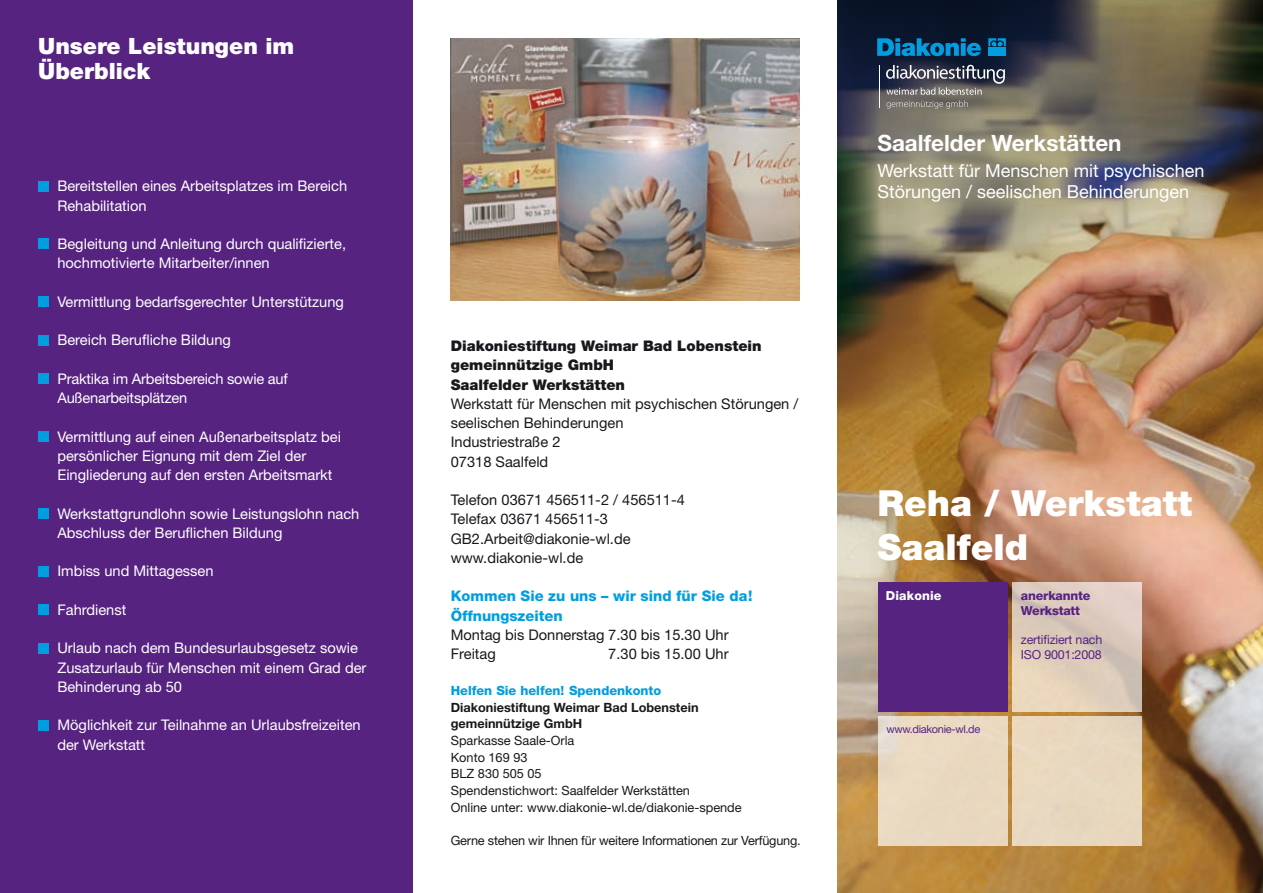
<style>
.page{position:relative;width:1263px;height:893px;background:#fff}
.page>*{position:absolute;margin:0;border:0;box-sizing:border-box;transform-origin:0 0}
.t1{font:900 36px/43.2px "Helvetica Neue LT Std";color:#fff}
.t2{font:900 22.5px/25px "Helvetica Neue LT Std";color:#fff}
.t3{font:700 22.5px "Helvetica Neue LT Std";color:#fff}
.t4{font:18px/21.6px "Helvetica Neue LT Std";color:#fff}
.t5{font:14.7px/19.2px "Helvetica Neue LT Std";color:#fff}
.t6{font:14.7px/19.2px "Helvetica Neue LT Std";color:#1a171c}
.t7{font:900 14.7px/19.2px "Helvetica Neue LT Std";color:#1a171c}
.t8{font:800 14.7px/19.2px "Helvetica Neue LT Std";color:#009ee0}
.t9{font:12.75px/16.6px "Helvetica Neue LT Std";color:#1a171c}
.t10{font:700 12.75px/16.6px "Helvetica Neue LT Std";color:#1a171c}
.t11{font:800 12.75px "Helvetica Neue LT Std";color:#009ee0}
.t12{font:12.45px/15px "Helvetica Neue LT Std";letter-spacing:-.015em;color:#572381}
.t13{font:800 12.45px/15px "Helvetica Neue LT Std";letter-spacing:-.015em;color:#572381}
.t14{font:800 12.45px "Helvetica Neue LT Std";letter-spacing:.01em;color:#fff}
.t15{font:11.1px "Helvetica Neue LT Std";letter-spacing:-.03em;color:#572381}
</style>
<div class="page">
<img style="left:838px;top:0;width:425px;height:893px">
<div style="left:0;top:0;width:412px;height:893px;background:#572381"></div>
<div style="left:38px;top:181px;width:11px;height:10px;background:#009ee0"></div>
<div style="left:38px;top:238px;width:11px;height:11px;background:#009ee0"></div>
<div style="left:38px;top:296px;width:11px;height:11px;background:#009ee0"></div>
<div style="left:38px;top:335px;width:11px;height:10px;background:#009ee0"></div>
<div style="left:38px;top:373px;width:11px;height:11px;background:#009ee0"></div>
<div style="left:38px;top:431px;width:11px;height:11px;background:#009ee0"></div>
<div style="left:38px;top:508px;width:11px;height:11px;background:#009ee0"></div>
<div style="left:38px;top:566px;width:11px;height:10px;background:#009ee0"></div>
<div style="left:38px;top:604px;width:11px;height:11px;background:#009ee0"></div>
<div style="left:38px;top:643px;width:11px;height:10px;background:#009ee0"></div>
<div style="left:38px;top:720px;width:11px;height:10px;background:#009ee0"></div>
<img style="left:451px;top:38px;width:348px;height:263px">
<svg style="left:1012px;top:583px;width:129px;height:129px;background:#ddcbbb"></svg>
<div style="left:878px;top:716px;width:130px;height:129px;background:#ead9c1"></div>
<div style="left:878px;top:583px;width:130px;height:129px;background:#572381"></div>
<div style="left:1012px;top:716px;width:129px;height:129px;background:#e8d8bf"></div>
<svg style="left:877px;top:38px;width:104px;height:18px;background:#046291"></svg>
<svg style="left:988px;top:38px;width:18px;height:8px"></svg>
<div style="left:988px;top:48px;width:8px;height:8px;background:#009ee0"></div>
<div style="left:998px;top:48px;width:8px;height:8px;background:#009ee0"></div>
<hr style="left:879px;top:65px;width:1px;height:43px;background:#fff">
<svg style="left:886px;top:65px;width:119px;height:44px;background:#6a6a6d"></svg>
<h2 class="t2" style="left:38px;top:34px;width:257px">Unsere Leistungen im<br>Überblick</h2>
<p class="t5" style="left:57px;top:176px;width:291px">Bereitstellen eines Arbeitsplatzes im Bereich<br>Rehabilitation</p>
<p class="t5" style="left:57px;top:234px;width:290px">Begleitung und Anleitung durch qualifizierte, hochmotivierte Mitarbeiter/innen</p>
<p class="t5" style="left:57px;top:292px;width:288px">Vermittlung bedarfsgerechter Unterstützung</p>
<p class="t5" style="left:57px;top:330px;width:175px">Bereich Berufliche Bildung</p>
<p class="t5" style="left:57px;top:369px;width:232px">Praktika im Arbeitsbereich sowie auf<br>Außenarbeitsplätzen</p>
<p class="t5" style="left:57px;top:427px;width:285px">Vermittlung auf einen Außenarbeitsplatz bei persönlicher Eignung mit dem Ziel der<br>Eingliederung auf den ersten Arbeitsmarkt</p>
<p class="t5" style="left:57px;top:504px;width:303px">Werkstattgrundlohn sowie Leistungslohn nach<br>Abschluss der Beruflichen Bildung</p>
<p class="t5" style="left:57px;top:561px;width:158px">Imbiss und Mittagessen</p>
<p class="t5" style="left:57px;top:600px;width:70px">Fahrdienst</p>
<p class="t5" style="left:57px;top:638px;width:311px">Urlaub nach dem Bundesurlaubsgesetz sowie<br>Zusatzurlaub für Menschen mit einem Grad der<br>Behinderung ab 50</p>
<p class="t5" style="left:57px;top:715px;width:305px">Möglichkeit zur Teilnahme an Urlaubsfreizeiten der Werkstatt</p>
<p class="t7" style="left:451px;top:336px;width:312px">Diakoniestiftung Weimar Bad Lobenstein gemeinnützige GmbH<br>Saalfelder Werkstätten</p>
<p class="t6" style="left:451px;top:394px;width:349px">Werkstatt für Menschen mit psychischen Störungen / seelischen Behinderungen<br>Industriestraße 2<br>07318 Saalfeld</p>
<p class="t6" style="left:451px;top:490px;width:236px">Telefon 03671 456511-2 / 456511-4<br>Telefax 03671 456511-3<br>GB2.Arbeit@diakonie-wl.de www.diakonie-wl.de</p>
<p class="t8" style="left:451px;top:586px;width:303px">Kommen Sie zu uns – wir sind für Sie da!<br>Öffnungszeiten</p>
<p class="t6" style="left:451px;top:625px;width:279px">Montag bis Donnerstag 7.30 bis 15.30 Uhr<br>Freitag</p>
<p class="t6" style="left:608px;top:644px;width:122px">7.30 bis 15.00 Uhr</p>
<p class="t11" style="left:451px;top:683px;width:212px">Helfen Sie helfen! Spendenkonto</p>
<p class="t10" style="left:451px;top:698px;width:249px">Diakoniestiftung Weimar Bad Lobenstein gemeinnützige GmbH</p>
<p class="t9" style="left:451px;top:732px;width:292px">Sparkasse Saale-Orla<br>Konto 169 93<br>BLZ 830 505 05<br>Spendenstichwort: Saalfelder Werkstätten<br>Online unter: www.diakonie-wl.de/diakonie-spende</p>
<p class="t9" style="left:451px;top:832px;width:351px">Gerne stehen wir Ihnen für weitere Informationen zur Verfügung.</p>
<h2 class="t3" style="left:877px;top:129px;width:246px">Saalfelder Werkstätten</h2>
<p class="t4" style="left:877px;top:159px;width:329px">Werkstatt für Menschen mit psychischen<br>Störungen / seelischen Behinderungen</p>
<h1 class="t1" style="left:877px;top:482px;width:316px">Reha / Werkstatt<br>Saalfeld</h1>
<p class="t14" style="left:886px;top:588px;width:57px">Diakonie</p>
<p class="t13" style="left:1021px;top:588px;width:71px">anerkannte<br>Werkstatt</p>
<p class="t12" style="left:1021px;top:632px;width:83px">zertifiziert nach<br>ISO 9001:2008</p>
<p class="t15" style="left:886px;top:723px;width:96px">www.diakonie-wl.de</p>
</div>
